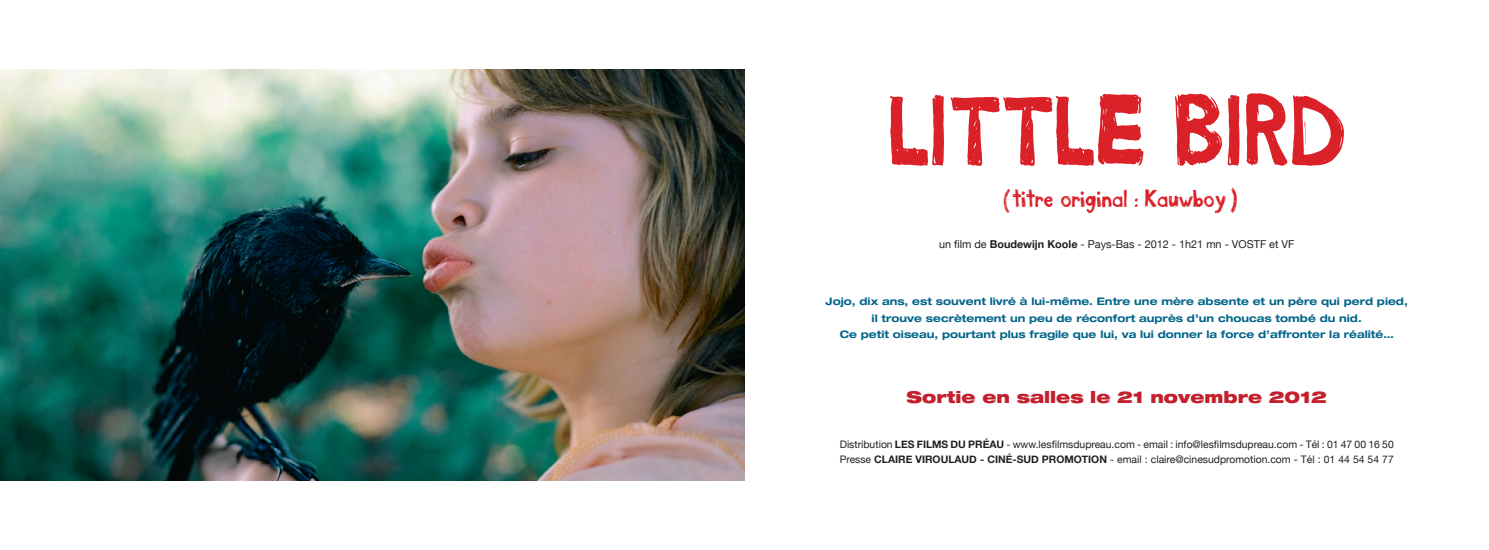
<style>
.page{position:relative;width:1489px;height:550px;background:#fff}
.page>*{position:absolute;margin:0;border:0;box-sizing:border-box;transform-origin:0 0}
.t1{font:113.5px "take out the garbage";color:#da2128;scale:.95 1}
.t2{font:28.75px "take out the garbage";color:#da2128;scale:.95 1}
.t3{font:900 expanded 16.25px "Helvetica Neue";color:#c31f2c}
.t4{font:10.88px "Helvetica Neue";color:#231f20}
.t5{font:700 expanded 10.38px/16.1px "Helvetica Neue";color:#006489;text-align:center}
.t6{font:10.38px/15.2px "Helvetica Neue";color:#231f20}
.s1{font-weight:700}
</style>
<div class="page">
<img style="left:0;top:69px;width:744px;height:411px">
<h1 class="t1" style="left:890px;top:66px;width:485px">LITTLE BIRD</h1>
<h2 class="t2" style="left:1003px;top:181px;width:248px">(titre original : Kauwboy)</h2>
<p class="t4" style="left:939px;top:238px;width:357px">un film de <span class="s1">BOUDEWIJN KOOLE</span> - Pays-Bas - 2012 - 1h21 mn - VOSTF et VF</p>
<p class="t5" style="left:825px;top:293px;width:583px">Jojo, dix ans, est souvent livré à lui-même. Entre une mère absente et un père qui perd pied, il trouve secrètement un peu de réconfort auprès d’un choucas tombé du nid.<br>Ce petit oiseau, pourtant plus fragile que lui, va lui donner la force d’affronter la réalité…</p>
<h3 class="t3" style="left:906px;top:386px;width:421px">Sortie en salles le 21 novembre 2012</h3>
<p class="t6" style="left:839px;top:435px;width:555px">Distribution <span class="s1">LES FILMS DU PRÉAU</span> - www.lesfilmsdupreau.com - email : info@lesfilmsdupreau.com - Tél : 01 47 00 16 50<br>Presse <span class="s1">CLAIRE VIROULAUD - CINÉ-SUD PROMOTION</span> - email : claire@cinesudpromotion.com - Tél : 01 44 54 54 77</p>
</div>
